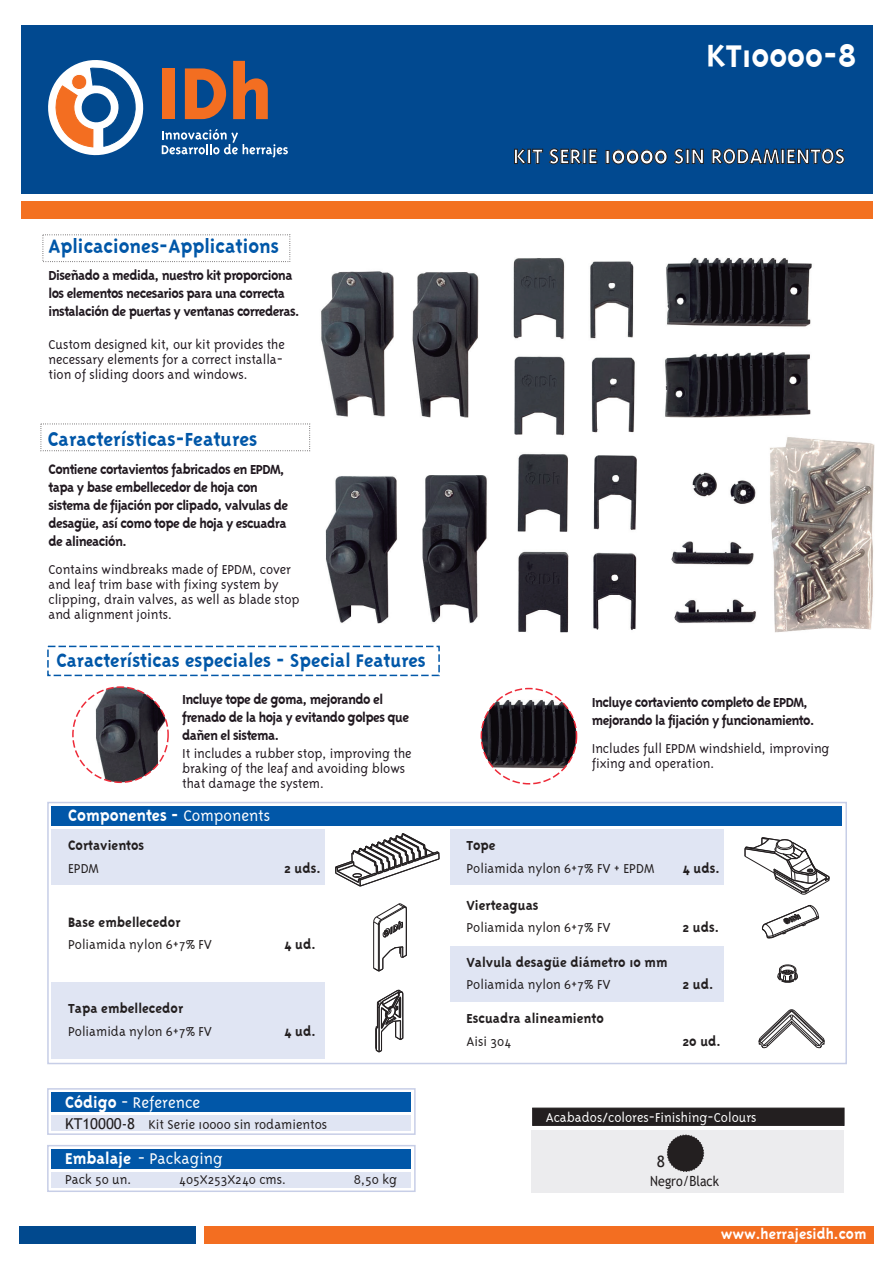
<style>
.page{position:relative;width:893px;height:1263px;background:#fff}
.page>*{position:absolute;margin:0;border:0;box-sizing:border-box;transform-origin:0 0}
.t1{font:700 36px "Triplex";color:#fff}
.t2{font:700 24px "Triplex";color:#fff}
.t3{font:700 21.75px "Triplex";color:#0157a8}
.t4{font:700 21px "Triplex";color:#0157a8}
.t5{font:300 18px "Triplex";color:#fff}
.t6{font:700 18px "Triplex";color:#fff}
.t7{font:700 16.35px "Triplex";color:#fff}
.t8{font:15.6px "Trebuchet MS";color:#231f20}
.t9{font:700 15px/18px "Triplex";letter-spacing:-.04em;color:#211920}
.t10{font:300 15px/15px "Triplex";letter-spacing:-.005em;color:#211920}
.t11{font:300 15px "Triplex";color:#231f20}
.t12{font:700 15px "Triplex";color:#231f20}
.t13{font:300 15px "Triplex";color:#fff}
.t14{font:14.1px "Trebuchet MS";color:#231f20;scale:.89 1}
.s1{font-weight:300}
.s2{font-weight:700}
.s3{font-family:"Trebuchet MS";font-weight:400}
.s4{font-size:28.5px}
.s5{font-size:15px}
</style>
<div class="page">
<img style="left:321px;top:257px;width:554px;height:376px">
<div style="left:21px;top:25px;width:852px;height:169px;background:#014990"></div>
<div style="left:21px;top:201px;width:852px;height:17px;background:#f37121"></div>
<svg style="left:37px;top:60px;width:118px;height:203px"></svg>
<div style="left:162px;top:68px;width:12px;height:51px;background:#f36e21"></div>
<svg style="left:185px;top:68px;width:42px;height:51px"></svg>
<svg style="left:233px;top:61px;width:35px;height:58px"></svg>
<svg style="left:162px;top:129px;width:126px;height:29px"></svg>
<svg style="left:514px;top:148px;width:12px;height:16px"></svg>
<div style="left:527px;top:149px;width:4px;height:15px;border:1px solid #231f20"></div>
<svg style="left:532px;top:149px;width:11px;height:15px"></svg>
<svg style="left:549px;top:148px;width:33px;height:16px"></svg>
<div style="left:583px;top:149px;width:3px;height:15px;border:1px solid #231f20"></div>
<svg style="left:589px;top:149px;width:8px;height:15px"></svg>
<svg style="left:612px;top:150px;width:55px;height:14px"></svg>
<svg style="left:674px;top:148px;width:10px;height:16px"></svg>
<div style="left:686px;top:149px;width:3px;height:15px;border:1px solid #231f20"></div>
<svg style="left:692px;top:149px;width:12px;height:15px"></svg>
<svg style="left:712px;top:148px;width:68px;height:16px"></svg>
<div style="left:781px;top:149px;width:3px;height:15px;border:1px solid #231f20"></div>
<svg style="left:787px;top:148px;width:58px;height:16px"></svg>
<div style="left:47px;top:802px;width:800px;height:262px;border:2px solid #c7cee7"></div>
<div style="left:47px;top:646px;width:393px;height:30px;border:2px dashed #0157a8"></div>
<div style="left:51px;top:829px;width:274px;height:56px;background:#e0e5f3"></div>
<div style="left:51px;top:806px;width:790px;height:19px;background:#0157a8"></div>
<div style="left:47px;top:1088px;width:369px;height:47px;border:2px solid #c7cee7"></div>
<div style="left:51px;top:1115px;width:360px;height:15px;background:#e0e5f3"></div>
<div style="left:51px;top:1092px;width:360px;height:20px;background:#0157a8"></div>
<div style="left:51px;top:982px;width:274px;height:76px;background:#e0e5f3"></div>
<div style="left:204px;top:1225px;width:669px;height:18px;background:#f36e21"></div>
<div style="left:20px;top:1225px;width:176px;height:18px;background:#01498e"></div>
<div style="left:532px;top:1130px;width:312px;height:63px;background:#ececee"></div>
<div style="left:667px;top:1135px;width:37px;height:36px;background:#231f20;border-radius:50%"></div>
<div style="left:667px;top:1135px;width:37px;height:36px;border:1px dashed #231f20;border-radius:50%"></div>
<div style="left:532px;top:1108px;width:312px;height:17px;background:#231f20"></div>
<div style="left:47px;top:1145px;width:369px;height:47px;border:2px solid #c7cee7"></div>
<div style="left:51px;top:1172px;width:360px;height:15px;background:#e0e5f3"></div>
<div style="left:51px;top:1149px;width:360px;height:19px;background:#0157a8"></div>
<div style="left:450px;top:829px;width:273px;height:56px;background:#e0e5f3"></div>
<div style="left:450px;top:946px;width:273px;height:55px;background:#e0e5f3"></div>
<svg style="left:759px;top:1009px;width:66px;height:39px"></svg>
<svg style="left:335px;top:833px;width:105px;height:54px"></svg>
<svg style="left:373px;top:903px;width:34px;height:69px"></svg>
<svg style="left:375px;top:990px;width:29px;height:63px"></svg>
<svg style="left:744px;top:837px;width:86px;height:57px"></svg>
<svg style="left:762px;top:905px;width:57px;height:77px"></svg>
<img style="left:81px;top:687px;width:87px;height:95px">
<div style="left:72px;top:686px;width:97px;height:97px;border:2px dashed #ed2a38;border-radius:50%"></div>
<img style="left:481px;top:688px;width:96px;height:96px;border-radius:48px">
<div style="left:481px;top:688px;width:96px;height:96px;border:2px dashed #ed2a38;border-radius:50%"></div>
<h3 class="t3" style="left:48px;top:234px;width:232px">Aplicaciones-Applications</h3>
<p class="t9" style="left:49px;top:266px;width:253px">Diseñado a medida, nuestro kit proporciona los elementos necesarios para una correcta instalación de puertas y ventanas correderas.</p>
<p class="t10" style="left:49px;top:336px;width:238px;text-align:justify">Custom designed kit, our kit provides the necessary elements for a correct installa&shy;tion of sliding doors and windows.</p>
<h3 class="t3" style="left:48px;top:427px;width:211px">Características-Features</h3>
<p class="t9" style="left:49px;top:460px;width:241px">Contiene cortavientos fabricados en EPDM, tapa y base embellecedor de hoja con sistema de fijación por clipado, valvulas de desagüe, así como tope de hoja y escuadra de alineación.</p>
<p class="t10" style="left:49px;top:561px;width:252px">Contains windbreaks made of EPDM, cover and leaf trim base with fixing system by clipping, drain valves, as well as blade stop and alignment joints.</p>
<h3 class="t4" style="left:56px;top:649px;width:371px">Características especiales - Special Features</h3>
<p class="t9" style="left:182px;top:690px;width:229px">Incluye tope de goma, mejorando el frenado de la hoja y evitando golpes que dañen el sistema.</p>
<p class="t10" style="left:182px;top:746px;width:231px">It includes a rubber stop, improving the braking of the leaf and avoiding blows that damage the system.</p>
<p class="t6" style="left:68px;top:805px;width:204px">Componentes - <span class="s1">Components</span></p>
<p class="t12" style="left:68px;top:837px;width:78px">Cortavientos</p>
<p class="t11" style="left:68px;top:860px;width:33px">EPDM</p>
<p class="t12" style="left:284px;top:859px;width:38px">2 uds.</p>
<p class="t12" style="left:68px;top:914px;width:114px">Base embellecedor</p>
<p class="t11" style="left:68px;top:936px;width:146px">Poliamida nylon 6+7% FV</p>
<p class="t12" style="left:284px;top:936px;width:33px">4 ud.</p>
<p class="t12" style="left:68px;top:1000px;width:117px">Tapa embellecedor</p>
<p class="t11" style="left:68px;top:1023px;width:146px">Poliamida nylon 6+7% FV</p>
<p class="t12" style="left:284px;top:1023px;width:33px">4 ud.</p>
<p class="t5" style="left:65px;top:1092px;width:137px"><span class="s2">Código</span> - Reference</p>
<p class="t11" style="left:65px;top:1115px;width:264px"><span class="s3">KT10000-8</span> Kit Serie 10000 sin rodamientos</p>
<p class="t5" style="left:65px;top:1149px;width:159px"><span class="s2">Embalaje</span> - Packaging</p>
<p class="t11" style="left:65px;top:1171px;width:68px">Pack 50 un.</p>
<p class="t11" style="left:179px;top:1171px;width:109px">405X253X240 cms.</p>
<p class="t11" style="left:354px;top:1171px;width:45px">8,50 kg</p>
<h1 class="t1" style="left:707px;top:36px;width:151px">KT10000-8</h1>
<h2 class="t2" style="left:513px;top:143px;width:334px">KIT SERIE <span class="s4">10000</span> SIN RODAMIENTOS</h2>
<p class="t9" style="left:592px;top:693px;width:224px">Incluye cortaviento completo de EPDM, mejorando la fijación y funcionamiento.</p>
<p class="t10" style="left:592px;top:741px;width:239px">Includes full EPDM windshield, improving fixing and operation.</p>
<p class="t12" style="left:466px;top:837px;width:31px">Tope</p>
<p class="t11" style="left:466px;top:860px;width:190px">Poliamida nylon 6+7% FV + EPDM</p>
<p class="t12" style="left:682px;top:859px;width:39px">4 uds.</p>
<p class="t12" style="left:466px;top:896px;width:74px">Vierteaguas</p>
<p class="t11" style="left:466px;top:919px;width:146px">Poliamida nylon 6+7% FV</p>
<p class="t12" style="left:682px;top:919px;width:38px">2 uds.</p>
<p class="t12" style="left:466px;top:954px;width:203px">Valvula desagüe diámetro 10 mm</p>
<p class="t11" style="left:466px;top:976px;width:146px">Poliamida nylon 6+7% FV</p>
<p class="t12" style="left:682px;top:976px;width:33px">2 ud.</p>
<p class="t12" style="left:466px;top:1010px;width:139px">Escuadra alineamiento</p>
<p class="t11" style="left:466px;top:1033px;width:46px">Aisi 304</p>
<p class="t12" style="left:682px;top:1032px;width:40px">20 ud.</p>
<p class="t13" style="left:546px;top:1108px;width:212px">Acabados/colores-Finishing-Colours</p>
<p class="t8" style="left:657px;top:1152px;width:10px">8</p>
<p class="t14" style="left:650px;top:1172px;width:79px">Negro/Black</p>
<p class="t7" style="left:721px;top:1225px;width:147px"><span class="s5">www</span>w<span class="s5">.</span>.herrajesidh.com</p>
</div>
